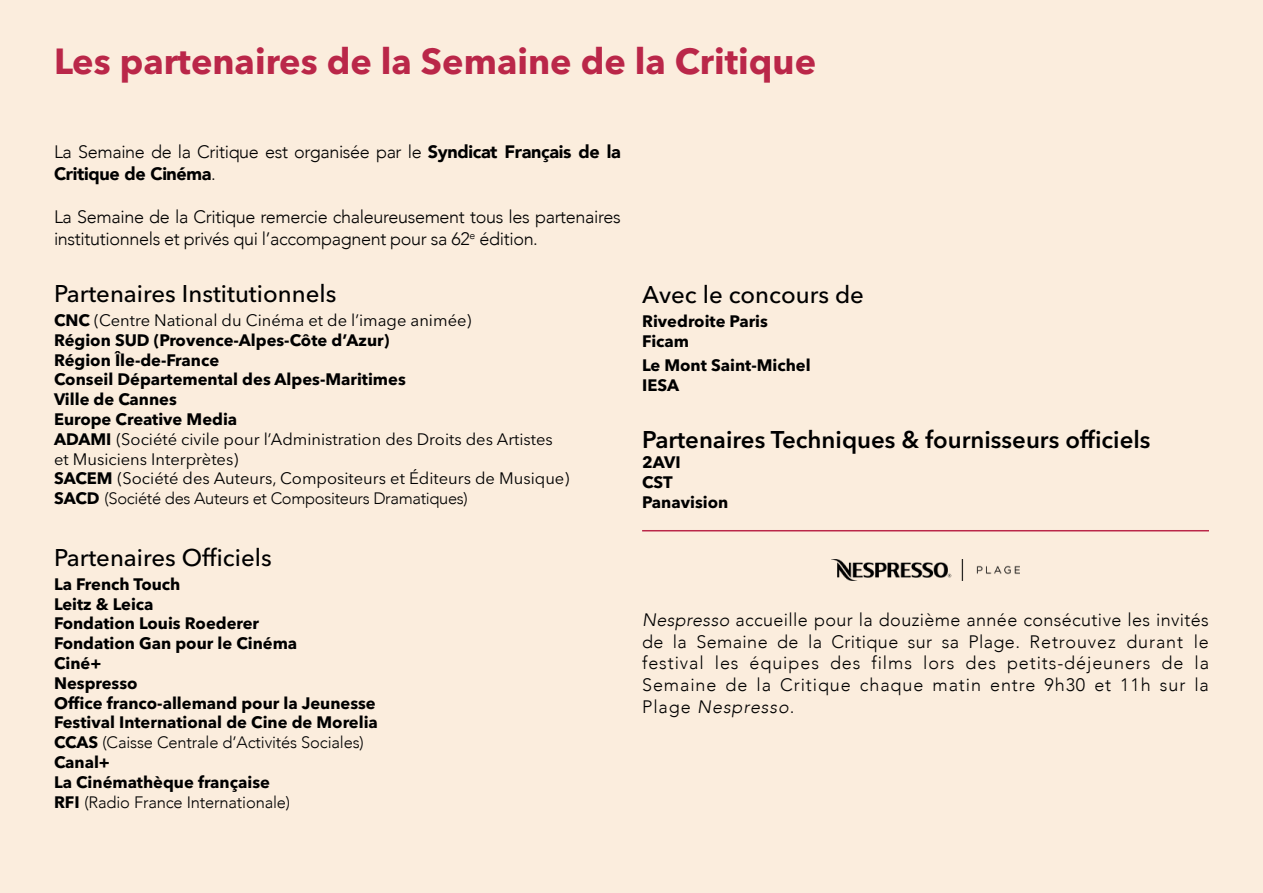
<style>
.page{position:relative;width:1263px;height:893px;background:#fbeddd}
.page>*{position:absolute;margin:0;border:0;box-sizing:border-box;transform-origin:0 0}
.t1{font:700 36px "Avenir Next LT Pro";color:#ba2749}
.t2{font:500 24px "Avenir Next LT Pro";color:#000}
.t3{font:600 24px "Avenir Next LT Pro";color:#000}
.t4{font:300 18px/21.6px "Avenir";letter-spacing:-.02em;color:#000}
.t5{font:16.5px/19.8px "Avenir Next LT Pro";color:#000}
.t6{font:700 16.5px/19.8px "Avenir Next LT Pro";color:#000}
.t7{font:300 16.5px "Avenir";letter-spacing:-.01em;color:#000}
.s1{font-weight:900}
.s2{font-weight:700}
.s3{font-family:"Avenir Next LT Pro";font-weight:700}
.s4{font-style:italic}
</style>
<div class="page">
<hr style="left:642px;top:530px;width:567px;height:1px;background:#ba2749">
<img style="left:831px;top:559px;width:189px;height:21px">
<h1 class="t1" style="left:54px;top:39px;width:764px">Les partenaires de la Semaine de la Critique</h1>
<p class="t4" style="left:54px;top:141px;width:568px">La Semaine de la Critique est organisée par le <span class="s1">Syndicat Français de la<br>Critique de Cinéma</span>.</p>
<p class="t4" style="left:54px;top:206px;width:568px">La Semaine de la Critique remercie chaleureusement tous les partenaires institutionnels et privés qui l’accompagnent pour sa 62<sup>e</sup> édition.</p>
<h2 class="t2" style="left:54px;top:279px;width:284px">Partenaires Institutionnels</h2>
<p class="t5" style="left:54px;top:310px;width:517px"><span class="s2">CNC</span> (Centre National du Cinéma et de l’image animée)<br><span class="s2">Région SUD (Provence-Alpes-Côte d’Azur)<br>Région Île-de-France<br>Conseil Départemental des Alpes-Maritimes<br>Ville de Cannes<br>Europe Creative Media<br>ADAMI</span> (Société civile pour l’Administration des Droits des Artistes et Musiciens Interprètes)<br><span class="s2">SACEM</span> (Société des Auteurs, Compositeurs et Éditeurs de Musique)</p>
<p class="t7" style="left:54px;top:489px;width:415px"><span class="s3">SACD</span> (Société des Auteurs et Compositeurs Dramatiques)</p>
<h2 class="t2" style="left:54px;top:543px;width:219px">Partenaires Officiels</h2>
<p class="t6" style="left:54px;top:574px;width:325px">La French Touch<br>Leitz &amp; Leica<br>Fondation Louis Roederer<br>Fondation Gan pour le Cinéma<br>Ciné+<br>Nespresso<br>Office franco-allemand pour la Jeunesse<br>Festival International de Cine de Morelia</p>
<p class="t7" style="left:54px;top:733px;width:311px"><span class="s3">CCAS</span> (Caisse Centrale d’Activités Sociales)</p>
<p class="t6" style="left:54px;top:752px;width:217px">Canal+<br>La Cinémathèque française</p>
<p class="t7" style="left:54px;top:792px;width:238px"><span class="s3">RFI</span> (Radio France Internationale)</p>
<h2 class="t2" style="left:642px;top:280px;width:223px">Avec le concours de</h2>
<p class="t6" style="left:642px;top:311px;width:127px">Rivedroite Paris<br>Ficam</p>
<p class="t6" style="left:642px;top:355px;width:170px">Le Mont Saint-Michel<br>IESA</p>
<h2 class="t3" style="left:642px;top:425px;width:510px">Partenaires Techniques &amp; fournisseurs officiels</h2>
<p class="t6" style="left:642px;top:452px;width:88px">2AVI<br>CST<br>Panavision</p>
<p class="t4" style="left:642px;top:609px;width:568px;text-align:justify"><span class="s4">Nespresso</span> accueille pour la douzième année consécutive les invités de la Semaine de la Critique sur sa Plage. Retrouvez durant le festival les équipes des films lors des petits-déjeuners de la Semaine de la Critique chaque matin entre 9h30 et 11h sur la Plage <span class="s4">Nespresso</span>.</p>
</div>
